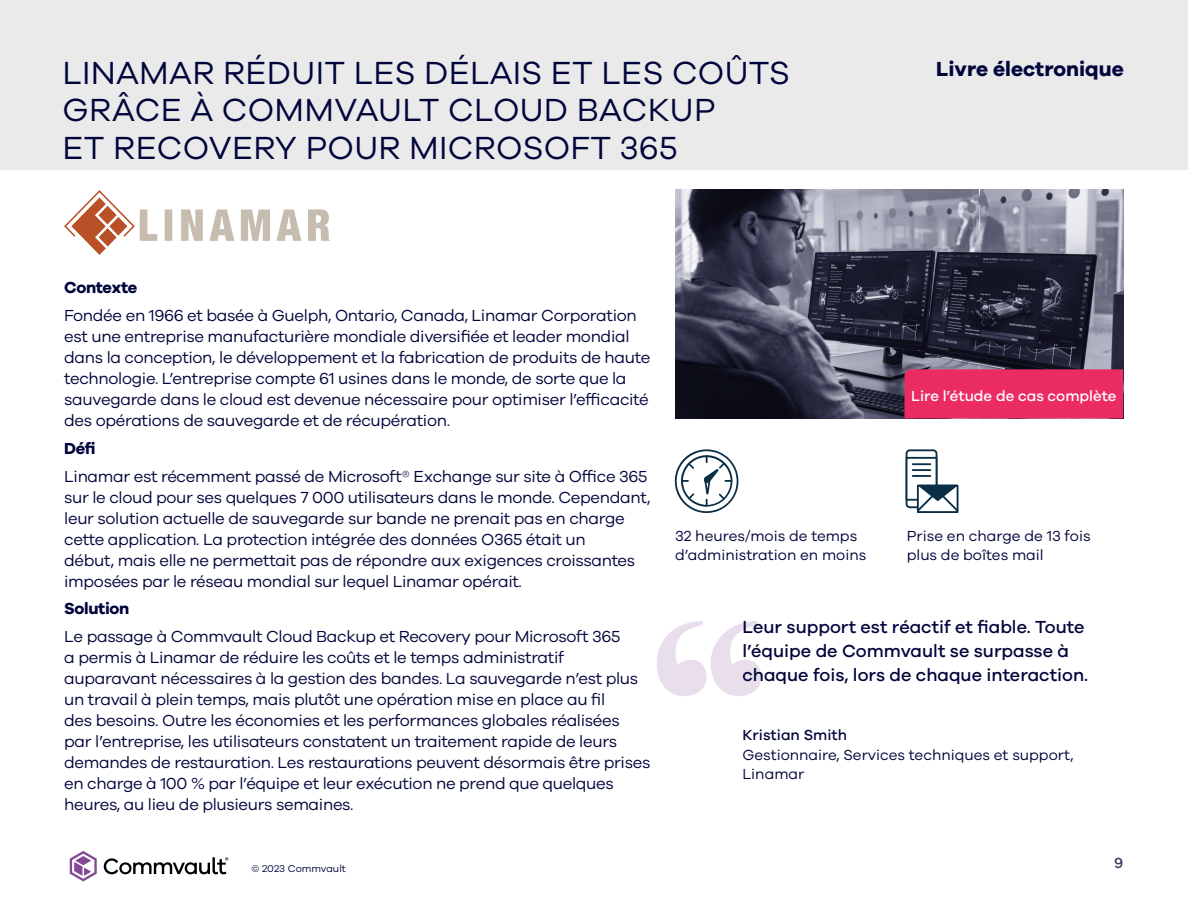
<style>
.page{position:relative;width:1188px;height:918px;background:#fff}
.page>*{position:absolute;margin:0;border:0;box-sizing:border-box;transform-origin:0 0}
.t1{font:33px/37.5px "Galano Grotesque";letter-spacing:.01em;color:#00053b}
.Document_Title{font:700 21px "Galano Grotesque";color:#00053b}
.t2{font:500 18px/24px "Galano Grotesque";color:#00053b}
.t3{font:16.5px/21px "Galano Grotesque";letter-spacing:-.02em;color:#00053b}
.t4{font:700 16.5px "Galano Grotesque";letter-spacing:-.02em;color:#00053b}
.Body_Copy{font:15px/19.5px "Galano Grotesque";color:#00053b}
.Body_Copy-2{font:500 15px "Galano Grotesque";color:#fff}
.Body_Copy-3{font:500 15px "Galano Grotesque";color:#333762}
.t5{font:10.2px "Galano Grotesque";color:#00053b}
.s1{font-weight:500}
</style>
<div class="page">
<div style="left:0;top:0;width:1188px;height:170px;background:#eaeaea"></div>
<svg style="left:70px;top:851px;width:27px;height:30px"></svg>
<svg style="left:103px;top:857px;width:125px;height:17px"></svg>
<img style="left:675px;top:189px;width:448px;height:229px">
<svg style="left:656px;top:621px;width:106px;height:75px"></svg>
<img style="left:64px;top:191px;width:265px;height:63px">
<svg style="left:674px;top:449px;width:64px;height:64px"></svg>
<svg style="left:906px;top:449px;width:53px;height:64px"></svg>
<div style="left:904px;top:369px;width:219px;height:50px;background:#ea2c63"></div>
<p class="t1" style="left:63px;top:53px;width:729px">LINAMAR RÉDUIT LES DÉLAIS ET LES COÛTS</p>
<p class="Document_Title" style="left:936px;top:56px;width:189px">Livre électronique</p>
<p class="t1" style="left:63px;top:90px;width:654px">GRÂCE À COMMVAULT CLOUD BACKUP<br>ET RECOVERY POUR MICROSOFT 365</p>
<p class="t4" style="left:64px;top:277px;width:74px">Contexte</p>
<p class="t3" style="left:64px;top:304px;width:588px">Fondée en 1966 et basée à Guelph, Ontario, Canada, Linamar Corporation est une entreprise manufacturière mondiale diversifiée et leader mondial dans la conception, le développement et la fabrication de produits de haute technologie. L’entreprise compte 61 usines dans le monde, de sorte que la sauvegarde dans le cloud est devenue nécessaire pour optimiser l’efficacité des opérations de sauvegarde et de récupération.</p>
<p class="t4" style="left:64px;top:438px;width:33px">Défi</p>
<p class="t3" style="left:64px;top:465px;width:588px">Linamar est récemment passé de Microsoft® Exchange sur site à Office 365 sur le cloud pour ses quelques 7 000 utilisateurs dans le monde. Cependant, leur solution actuelle de sauvegarde sur bande ne prenait pas en charge cette application. La protection intégrée des données O365 était un<br>début, mais elle ne permettait pas de répondre aux exigences croissantes imposées par le réseau mondial sur lequel Linamar opérait.</p>
<p class="t4" style="left:64px;top:598px;width:67px">Solution</p>
<p class="t3" style="left:64px;top:625px;width:588px">Le passage à Commvault Cloud Backup et Recovery pour Microsoft 365<br>a permis à Linamar de réduire les coûts et le temps administratif auparavant nécessaires à la gestion des bandes. La sauvegarde n’est plus un travail à plein temps, mais plutôt une opération mise en place au fil<br>des besoins. Outre les économies et les performances globales réalisées par l’entreprise, les utilisateurs constatent un traitement rapide de leurs demandes de restauration. Les restaurations peuvent désormais être prises en charge à 100 % par l’équipe et leur exécution ne prend que quelques heures, au lieu de plusieurs semaines.</p>
<p class="t5" style="left:252px;top:863px;width:96px">© 2023 Commvault</p>
<p class="Body_Copy-2" style="left:911px;top:387px;width:207px">Lire l’étude de cas complète</p>
<p class="Body_Copy" style="left:675px;top:526px;width:193px">32 heures/mois de temps d’administration en moins</p>
<p class="Body_Copy" style="left:907px;top:526px;width:185px">Prise en charge de 13 fois plus de boîtes mail</p>
<p class="t2" style="left:742px;top:614px;width:347px">Leur support est réactif et fiable. Toute l’équipe de Commvault se surpasse à chaque fois, lors de chaque interaction.</p>
<p class="Body_Copy" style="left:742px;top:725px;width:333px"><span class="s1">Kristian Smith<br></span>Gestionnaire, Services techniques et support,<br>Linamar</p>
<p class="Body_Copy-3" style="left:1114px;top:854px;width:11px">9</p>
</div>
